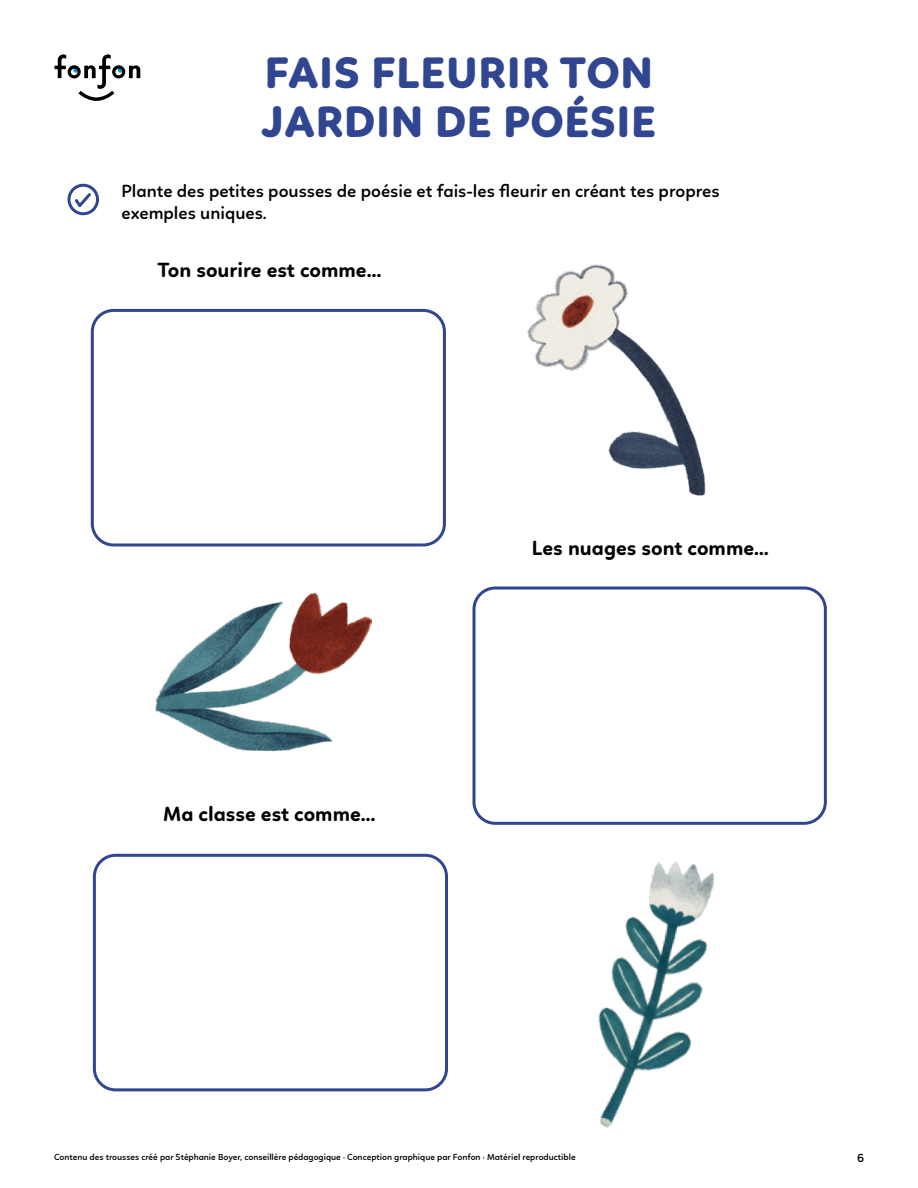
<style>
.page{position:relative;width:918px;height:1188px;background:#fff}
.page>*{position:absolute;margin:0;border:0;box-sizing:border-box;transform-origin:0 0}
.t1{font:800 45px/49.5px "Linotte";letter-spacing:.015em;color:#314691}
.t2{font:700 21px "Linotte";color:#000}
.t3{font:600 18px/21.6px "Linotte";color:#000}
.t4{font:600 12px "Linotte";color:#000}
.t5{font:600 9px "Linotte";color:#000}
</style>
<div class="page">
<img style="left:598px;top:861px;width:117px;height:267px">
<svg style="left:54px;top:54px;width:86px;height:47px"></svg>
<div style="left:68px;top:184px;width:31px;height:31px;border:3px solid #314691;border-radius:50%"></div>
<svg style="left:72px;top:190px;width:22px;height:21px"></svg>
<div style="left:91px;top:309px;width:355px;height:237px;border:3px solid #314691;border-radius:21px"></div>
<div style="left:473px;top:587px;width:354px;height:238px;border:3px solid #314691;border-radius:21px"></div>
<img style="left:155px;top:593px;width:216px;height:159px">
<img style="left:527px;top:264px;width:179px;height:232px">
<div style="left:93px;top:854px;width:355px;height:237px;border:3px solid #314691;border-radius:21px"></div>
<h1 class="t1" style="left:262px;top:47px;width:396px">FAIS FLEURIR TON<br>JARDIN DE POÉSIE</h1>
<h3 class="t3" style="left:122px;top:180px;width:600px">Plante des petites pousses de poésie et fais-les fleurir en créant tes propres exemples uniques.</h3>
<h2 class="t2" style="left:157px;top:257px;width:225px">Ton sourire est comme…</h2>
<h2 class="t2" style="left:163px;top:802px;width:214px">Ma classe est comme…</h2>
<h2 class="t2" style="left:532px;top:535px;width:238px">Les nuages sont comme…</h2>
<p class="t5" style="left:54px;top:1152px;width:523px">Contenu des trousses créé par Stéphanie Boyer, conseillère pédagogique · Conception graphique par Fonfon · Matériel reproductible</p>
<h3 class="t4" style="left:857px;top:1151px;width:8px">6</h3>
</div>
